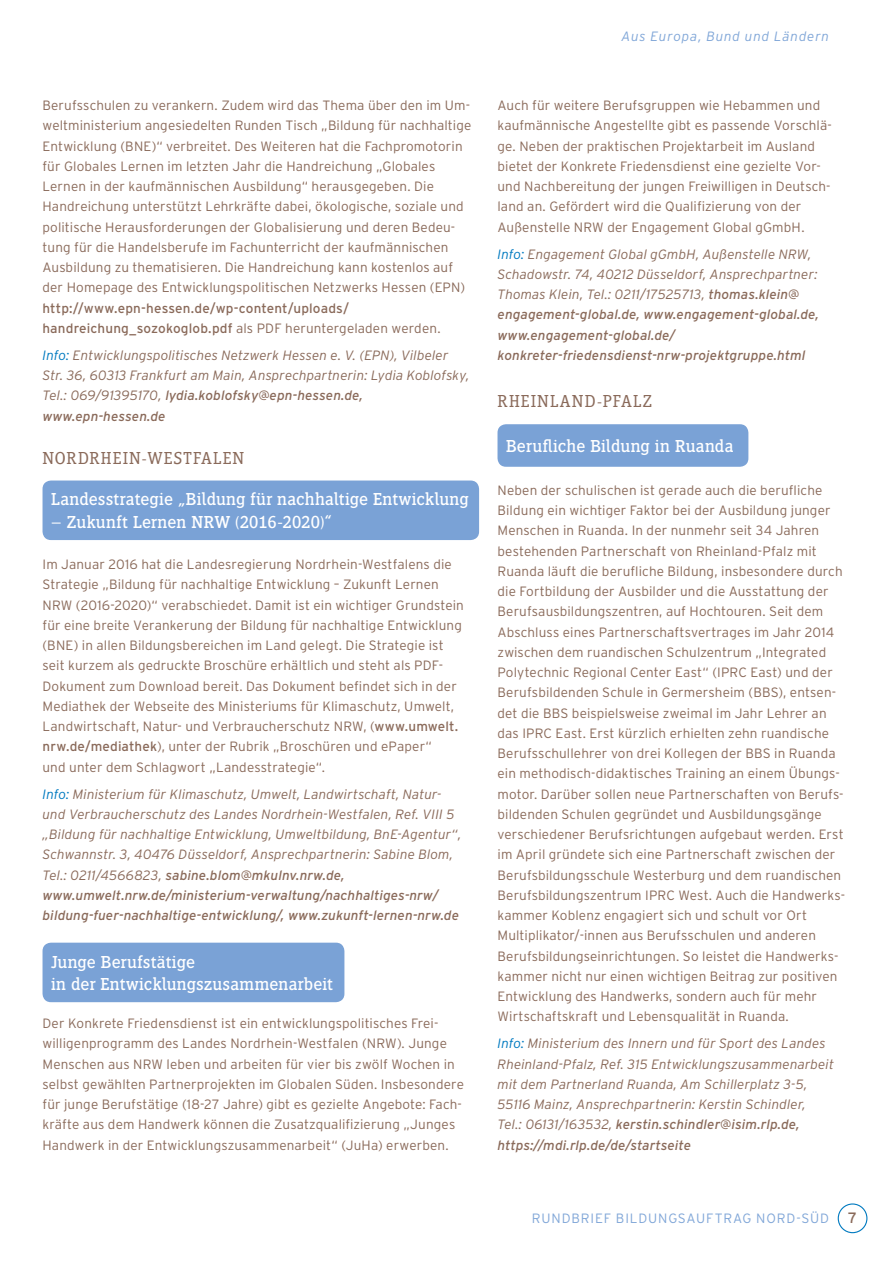
<style>
.page{position:relative;width:893px;height:1263px;background:#fff}
.page>*{position:absolute;margin:0;border:0;box-sizing:border-box;transform-origin:0 0}
.t1{font:18px/22.5px "Siseriff LT Std";letter-spacing:.01em;color:#fff}
.t2{font:300 18px "Siseriff LT Std";letter-spacing:.06em;color:#8a6a5a}
.t3{font:15px "Interstate";color:#8a6a5a}
.t4{font:300 13.5px/20.2px "Interstate";letter-spacing:.01em;color:#8a6a5a}
.t5{font:italic 300 13.5px/20.2px "Interstate";letter-spacing:.005em;color:#8a6a5a}
.t6{font:italic 13.5px/20.2px "Interstate";letter-spacing:.01em;color:#8a6a5a}
.t7{font:13.5px/20.2px "Interstate";letter-spacing:.01em;color:#8a6a5a}
.t8{font:300 13.5px "Interstate";letter-spacing:.065em;color:#81a7d8}
.t9{font:italic 300 13.5px "Interstate";letter-spacing:.06em;color:#81a7d8}
.s1{font-weight:300}
.s2{color:#007ac0}
.s3{font-weight:400}
.s4{font-weight:300;color:#007ac0}
</style>
<div class="page">
<div style="left:838px;top:1203px;width:29px;height:30px;border:1px solid #007ac0;border-radius:50%"></div>
<div style="left:43px;top:480px;width:436px;height:60px;background:#7aa2d6;border-radius:9px"></div>
<div style="left:43px;top:943px;width:301px;height:59px;background:#7aa2d6;border-radius:9px"></div>
<div style="left:497px;top:424px;width:251px;height:43px;background:#7aa2d6;border-radius:9px"></div>
<p class="t4" style="left:43px;top:96px;width:430px">Berufsschulen zu verankern. Zudem wird das Thema über den im Um&shy;weltministerium angesiedelten Runden Tisch „Bildung für nachhaltige Entwicklung (BNE)“ verbreitet. Des Weiteren hat die Fachpromotorin für Globales Lernen im letzten Jahr die Handreichung „Globales Lernen in der kaufmännischen Ausbildung“ herausgegeben. Die Handreichung unterstützt Lehrkräfte dabei, ökologische, soziale und politische Herausforderungen der Globalisierung und deren Bedeu&shy;tung für die Handelsberufe im Fachunterricht der kaufmännischen Ausbildung zu thematisieren. Die Handreichung kann kostenlos auf der Homepage des Entwicklungspolitischen Netzwerks Hessen (EPN)</p>
<p class="t7" style="left:43px;top:299px;width:400px">http://www.epn-hessen.de/wp-content/uploads/ handreichung_sozokoglob.pdf <span class="s1">als PDF heruntergeladen werden.</span></p>
<p class="t5" style="left:43px;top:346px;width:428px"><span class="s2">Info:</span> Entwicklungspolitisches Netzwerk Hessen e. V. (EPN), Vilbeler Str. 36, 60313 Frankfurt am Main, Ansprechpartnerin: Lydia Koblofsky, Tel.: 069/91395170, <span class="s3">lydia.koblofsky@epn-hessen.de, www.epn-hessen.de</span></p>
<h1 class="t2" style="left:43px;top:451px;width:203px">NORDRHEIN-WESTFALEN</h1>
<h1 class="t1" style="left:51px;top:490px;width:419px">Landesstrategie „Bildung für nachhaltige Entwicklung</h1>
<h1 class="t1" style="left:51px;top:512px;width:282px">– Zukunft Lernen NRW (2016-2020)“</h1>
<p class="t4" style="left:43px;top:555px;width:423px">Im Januar 2016 hat die Landesregierung Nordrhein-Westfalens die Strategie „Bildung für nachhaltige Entwicklung – Zukunft Lernen NRW (2016-2020)“ verabschiedet. Damit ist ein wichtiger Grundstein für eine breite Verankerung der Bildung für nachhaltige Entwicklung (BNE) in allen Bildungsbereichen im Land gelegt. Die Strategie ist seit kurzem als gedruckte Broschüre erhältlich und steht als PDF-Dokument zum Download bereit. Das Dokument befindet sich in der Mediathek der Webseite des Ministeriums für Klimaschutz, Umwelt, Landwirtschaft, Natur- und Verbraucherschutz NRW, (<span class="s3">www.umwelt. nrw.de/mediathek</span>), unter der Rubrik „Broschüren und ePaper“<br>und unter dem Schlagwort „Landesstrategie“.</p>
<p class="t5" style="left:43px;top:785px;width:420px"><span class="s2">Info:</span> Ministerium für Klimaschutz, Umwelt, Landwirtschaft, Natur&shy;und Verbraucherschutz des Landes Nordrhein-Westfalen, Ref. VIII 5 „Bildung für nachhaltige Entwicklung, Umweltbildung, BnE-Agentur“, Schwannstr. 3, 40476 Düsseldorf, Ansprechpartnerin: Sabine Blom, Tel.: 0211/4566823, <span class="s3">sabine.blom@mkulnv.nrw.de, www.umwelt.nrw.de/ministerium-verwaltung/nachhaltiges-nrw/ bildung-fuer-nachhaltige-entwicklung/, www.zukunft-lernen-nrw.de</span></p>
<h1 class="t1" style="left:51px;top:952px;width:283px">Junge Berufstätige<br>in der Entwicklungszusammenarbeit</h1>
<p class="t4" style="left:43px;top:1014px;width:423px">Der Konkrete Friedensdienst ist ein entwicklungspolitisches Frei&shy;willigenprogramm des Landes Nordrhein-Westfalen (NRW). Junge Menschen aus NRW leben und arbeiten für vier bis zwölf Wochen in selbst gewählten Partnerprojekten im Globalen Süden. Insbesondere für junge Berufstätige (18-27 Jahre) gibt es gezielte Angebote: Fach&shy;kräfte aus dem Handwerk können die Zusatzqualifizierung „Junges Handwerk in der Entwicklungszusammenarbeit“ (JuHa) erwerben.</p>
<p class="t9" style="left:621px;top:31px;width:209px">Aus Europa, Bund und Ländern</p>
<p class="t4" style="left:497px;top:96px;width:336px">Auch für weitere Berufsgruppen wie Hebammen und kaufmännische Angestellte gibt es passende Vorschlä&shy;ge. Neben der praktischen Projektarbeit im Ausland bietet der Konkrete Friedensdienst eine gezielte Vor&shy;und Nachbereitung der jungen Freiwilligen in Deutsch&shy;land an. Gefördert wird die Qualifizierung von der Außenstelle NRW der Engagement Global gGmbH.</p>
<p class="t6" style="left:497px;top:245px;width:323px"><span class="s4">Info:</span> <span class="s1">Engagement Global gGmbH, Außenstelle NRW, Schadowstr. 74, 40212 Düsseldorf, Ansprechpartner:<br>Thomas Klein, Tel.: 0211/17525713,</span> thomas.klein@ engagement-global.de, www.engagement-global.de, www.engagement-global.de/ konkreter-friedensdienst-nrw-projektgruppe.html</p>
<h1 class="t2" style="left:497px;top:394px;width:156px">RHEINLAND-PFALZ</h1>
<h1 class="t1" style="left:506px;top:436px;width:229px">Berufliche Bildung in Ruanda</h1>
<p class="t4" style="left:497px;top:481px;width:349px">Neben der schulischen ist gerade auch die berufliche Bildung ein wichtiger Faktor bei der Ausbildung junger Menschen in Ruanda. In der nunmehr seit 34 Jahren bestehenden Partnerschaft von Rheinland-Pfalz mit Ruanda läuft die berufliche Bildung, insbesondere durch die Fortbildung der Ausbilder und die Ausstattung der Berufsausbildungszentren, auf Hochtouren. Seit dem Abschluss eines Partnerschaftsvertrages im Jahr 2014 zwischen dem ruandischen Schulzentrum „Integrated Polytechnic Regional Center East“ (IPRC East) und der Berufsbildenden Schule in Germersheim (BBS), entsen&shy;det die BBS beispielsweise zweimal im Jahr Lehrer an das IPRC East. Erst kürzlich erhielten zehn ruandische Berufsschullehrer von drei Kollegen der BBS in Ruanda ein methodisch-didaktisches Training an einem Übungs&shy;motor. Darüber sollen neue Partnerschaften von Berufs&shy;bildenden Schulen gegründet und Ausbildungsgänge verschiedener Berufsrichtungen aufgebaut werden. Erst im April gründete sich eine Partnerschaft zwischen der Berufsbildungsschule Westerburg und dem ruandischen Berufsbildungszentrum IPRC West. Auch die Handwerks&shy;kammer Koblenz engagiert sich und schult vor Ort Multiplikator/-innen aus Berufsschulen und anderen Berufsbildungseinrichtungen. So leistet die Handwerks&shy;kammer nicht nur einen wichtigen Beitrag zur positiven Entwicklung des Handwerks, sondern auch für mehr Wirtschaftskraft und Lebensqualität in Ruanda.</p>
<p class="t5" style="left:497px;top:1035px;width:338px"><span class="s2">Info:</span> Ministerium des Innern und für Sport des Landes Rheinland-Pfalz, Ref. 315 Entwicklungszusammenarbeit mit dem Partnerland Ruanda, Am Schillerplatz 3-5, 55116 Mainz, Ansprechpartnerin: Kerstin Schindler,<br>Tel.: 06131/163532, <span class="s3">kerstin.schindler@isim.rlp.de, https://mdi.rlp.de/de/startseite</span></p>
<p class="t8" style="left:532px;top:1213px;width:299px">RUNDBRIEF BILDUNGSAUFTRAG NORD-SÜD</p>
<p class="t3" style="left:848px;top:1212px;width:10px">7</p>
</div>
